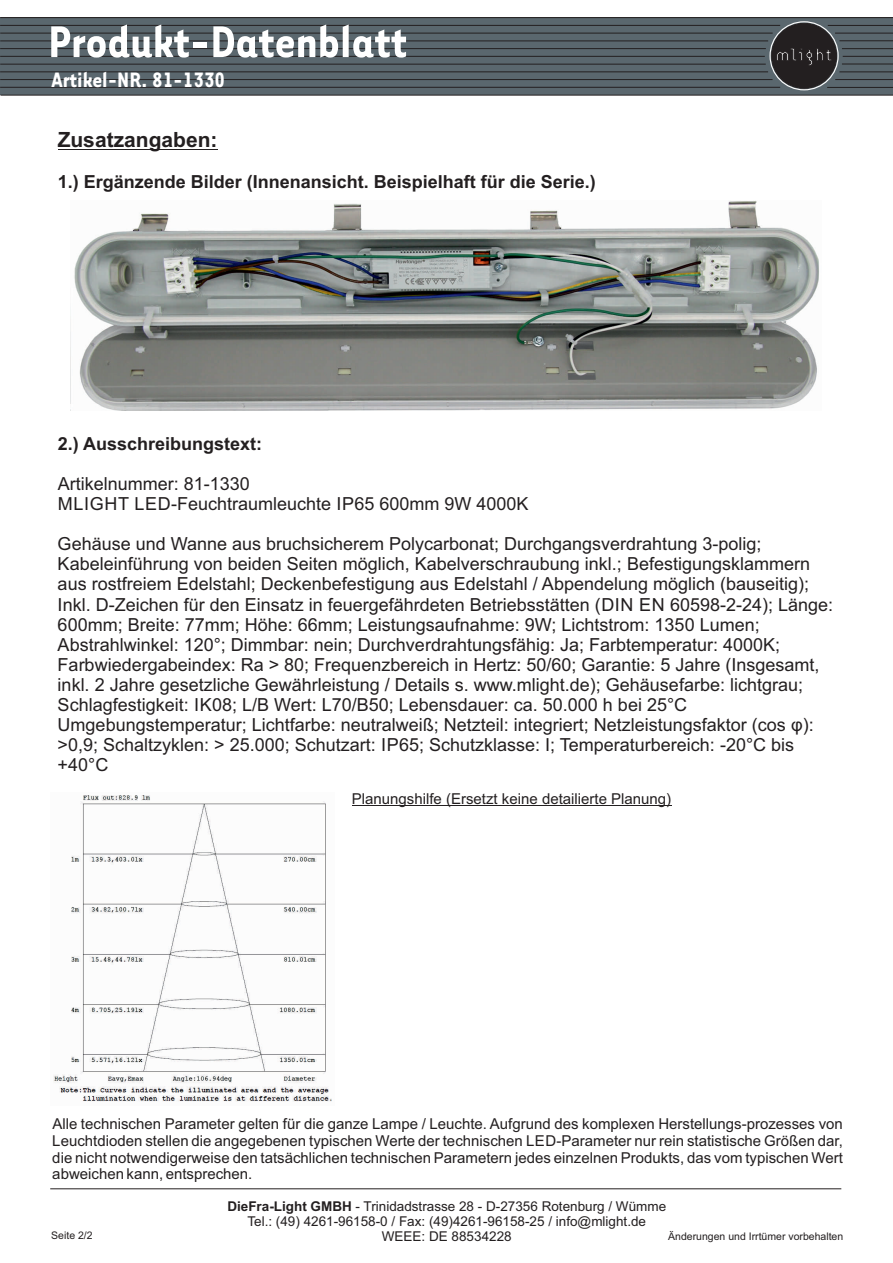
<style>
.page{position:relative;width:893px;height:1263px;background:#fff}
.page>*{position:absolute;margin:0;border:0;box-sizing:border-box;transform-origin:0 0}
.t1{font:700 51.15px "Tarzana Narrow";color:#fff}
.t2{font:700 24px "Tarzana Narrow";color:#fff}
.t3{font:700 21px "Arial";color:#231f20}
.t4{font:18px/20.1px "Arial";color:#231f20}
.t5{font:700 18px "Arial";color:#231f20}
.t6{font:15px/16.8px "Arial";color:#231f20;text-align:justify}
.t7{font:13.5px/15.1px "Arial";color:#231f20;text-align:center}
.t8{font:10.5px "Arial";color:#231f20}
.s1{font-weight:700}
</style>
<div class="page">
<hr style="left:58px;top:149px;width:160px;height:1px;background:#231f20">
<hr style="left:50px;top:1188px;width:791px;height:1px;background:#231f20">
<img style="left:70px;top:200px;width:749px;height:211px">
<div style="left:0;top:17px;width:893px;height:78px;background:#5a676e"></div>
<svg style="left:0;top:95px;width:893px;height:1px"></svg>
<svg style="left:0;top:17px;width:893px;height:72px"></svg>
<div style="left:769px;top:21px;width:70px;height:69px;border:1px solid #fff;border-radius:50%"></div>
<img style="left:53px;top:795px;width:279px;height:307px">
<hr style="left:352px;top:805px;width:319px;height:1px;background:#231f20">
<h1 class="t1" style="left:48px;top:26px;width:360px">Produkt-Datenblatt</h1>
<h2 class="t2" style="left:51px;top:72px;width:175px">Artikel-NR. 81-1330</h2>
<p class="t3" style="left:58px;top:132px;width:161px">Zusatzangaben:</p>
<p class="t5" style="left:58px;top:175px;width:540px">1.) Ergänzende Bilder (Innenansicht. Beispielhaft für die Serie.)</p>
<p class="t5" style="left:58px;top:436px;width:206px">2.) Ausschreibungstext:</p>
<p class="t4" style="left:58px;top:475px;width:472px">Artikelnummer: 81-1330<br>MLIGHT LED-Feuchtraumleuchte IP65 600mm 9W 4000K</p>
<p class="t4" style="left:58px;top:535px;width:777px">Gehäuse und Wanne aus bruchsicherem Polycarbonat; Durchgangsverdrahtung 3-polig; Kabeleinführung von beiden Seiten möglich, Kabelverschraubung inkl.; Befestigungsklammern aus rostfreiem Edelstahl; Deckenbefestigung aus Edelstahl / Abpendelung möglich (bauseitig); Inkl. D-Zeichen für den Einsatz in feuergefährdeten Betriebsstätten (DIN EN 60598-2-24); Länge:<br>600mm; Breite: 77mm; Höhe: 66mm; Leistungsaufnahme: 9W; Lichtstrom: 1350 Lumen; Abstrahlwinkel: 120°; Dimmbar: nein; Durchverdrahtungsfähig: Ja; Farbtemperatur: 4000K; Farbwiedergabeindex: Ra &gt; 80; Frequenzbereich in Hertz: 50/60; Garantie: 5 Jahre (Insgesamt, inkl. 2 Jahre gesetzliche Gewährleistung / Details s. www.mlight.de); Gehäusefarbe: lichtgrau; Schlagfestigkeit: IK08; L/B Wert: L70/B50; Lebensdauer: ca. 50.000 h bei 25°C Umgebungstemperatur; Lichtfarbe: neutralweiß; Netzteil: integriert; Netzleistungsfaktor (cos φ): &gt;0,9; Schaltzyklen: &gt; 25.000; Schutzart: IP65; Schutzklasse: I; Temperaturbereich: -20°C bis +40°C</p>
<p class="t6" style="left:352px;top:791px;width:321px">Planungshilfe (Ersetzt keine detailierte Planung)</p>
<p class="t6" style="left:52px;top:1117px;width:792px">Alle technischen Parameter gelten für die ganze Lampe / Leuchte. Aufgrund des komplexen Herstellungs-prozesses von Leuchtdioden stellen die angegebenen typischen Werte der technischen LED-Parameter nur rein statistische Größen dar, die nicht notwendigerweise den tatsächlichen technischen Parametern jedes einzelnen Produkts, das vom typischen Wert abweichen kann, entsprechen.</p>
<p class="t7" style="left:227px;top:1200px;width:440px"><span class="s1">DieFra-Light GMBH</span> - Trinidadstrasse 28 - D-27356 Rotenburg / Wümme<br>Tel.: (49) 4261-96158-0 / Fax: (49)4261-96158-25 / info@mlight.de<br>WEEE: DE 88534228</p>
<p class="t8" style="left:51px;top:1232px;width:43px">Seite 2/2</p>
<p class="t8" style="left:668px;top:1232px;width:177px">Änderungen und Irrtümer vorbehalten</p>
</div>
